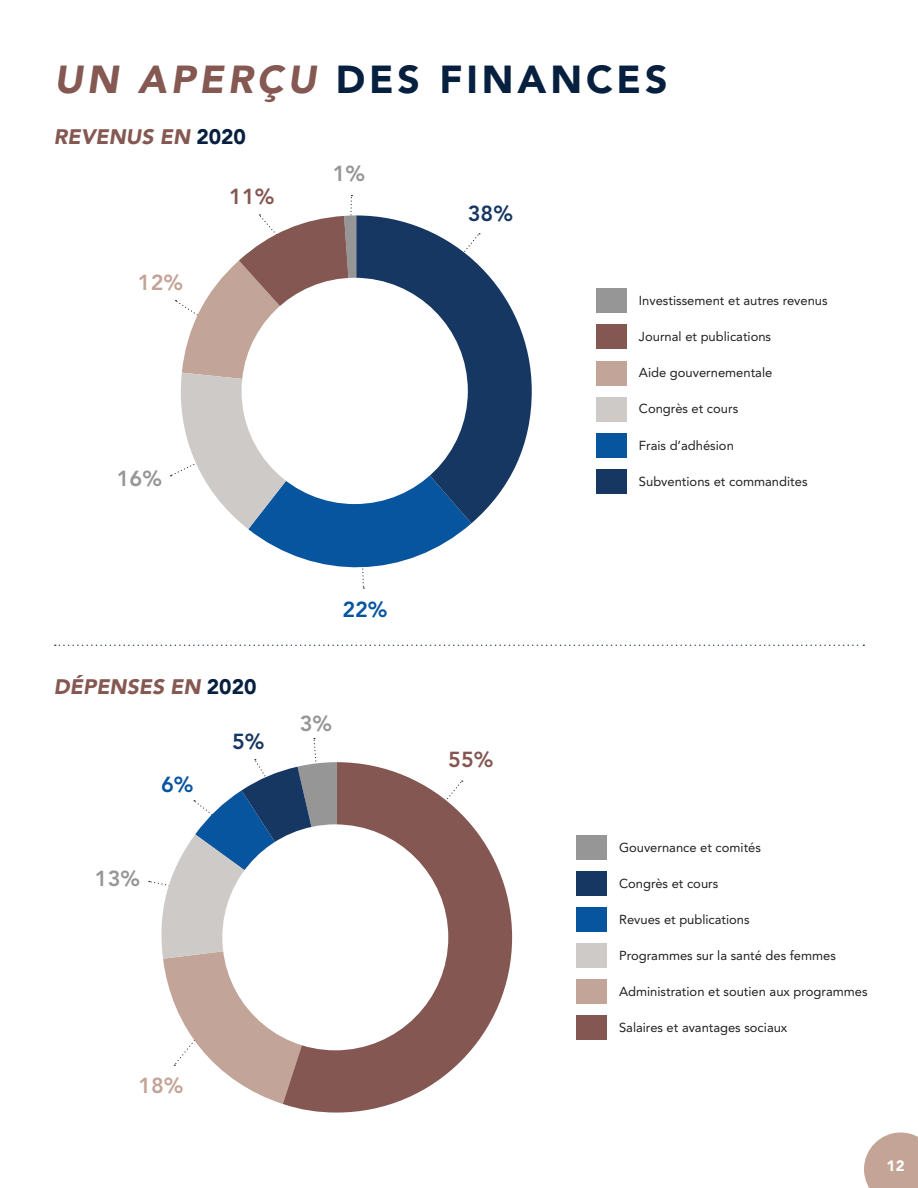
<style>
.page{position:relative;width:918px;height:1188px;background:#fff}
.page>*{position:absolute;margin:0;border:0;box-sizing:border-box;transform-origin:0 0}
.t1{font:900 39px "Avenir";letter-spacing:.1em;color:#082040}
.t2{font:800 21.6px "Avenir LT Std";color:#969696}
.t3{font:800 21.6px "Avenir LT Std";color:#c3a498}
.t4{font:800 21.6px "Avenir LT Std";color:#845752}
.t5{font:800 21.6px "Avenir LT Std";color:#173763}
.t6{font:800 21.6px "Avenir LT Std";color:#07549f}
.Main_Subhead_-_Av__B{font:italic 900 21px "Avenir";color:#855852}
.t7{font:900 15px "Avenir";color:#fff}
.t8{font:13.05px "Avenir LT Std";color:#231f20}
.t9{font:12.9px "Avenir LT Std";color:#231f20}
.s1{font-style:italic;color:#855852}
.s2{font-style:normal;color:#082040}
</style>
<div class="page">
<svg style="left:55px;top:645px;width:809px;height:1px"></svg>
<div style="left:596px;top:361px;width:30px;height:24px;background:#c3a498"></div>
<div style="left:596px;top:289px;width:30px;height:24px;background:#969696"></div>
<div style="left:596px;top:325px;width:30px;height:24px;background:#845752"></div>
<div style="left:596px;top:433px;width:30px;height:24px;background:#07549f"></div>
<div style="left:596px;top:397px;width:30px;height:24px;background:#cecac8"></div>
<svg style="left:170px;top:195px;width:302px;height:394px"></svg>
<div style="left:596px;top:469px;width:30px;height:24px;background:#173763"></div>
<svg style="left:356px;top:215px;width:176px;height:308px;fill:#173763"></svg>
<div style="left:242px;top:278px;width:226px;height:226px;background:#fff;border-radius:50%"></div>
<div style="left:577px;top:908px;width:30px;height:24px;background:#07549f"></div>
<div style="left:577px;top:980px;width:30px;height:24px;background:#c3a498"></div>
<div style="left:577px;top:944px;width:30px;height:24px;background:#cecac8"></div>
<div style="left:577px;top:835px;width:30px;height:24px;background:#969696"></div>
<div style="left:577px;top:872px;width:30px;height:24px;background:#173763"></div>
<svg style="left:149px;top:738px;width:168px;height:366px"></svg>
<div style="left:577px;top:1016px;width:30px;height:24px;background:#845752"></div>
<svg style="left:283px;top:762px;width:229px;height:351px;fill:#845752"></svg>
<div style="left:222px;top:824px;width:226px;height:226px;background:#fff;border-radius:50%"></div>
<svg style="left:864px;top:1133px;width:54px;height:55px;background:#caada2"></svg>
<p class="t1" style="left:54px;top:46px;width:615px"><span class="s1">UN APERÇU</span> DES FINANCES</p>
<p class="Main_Subhead_-_Av__B" style="left:54px;top:119px;width:194px">REVENUS EN <span class="s2">2020</span></p>
<h2 class="t3" style="left:138px;top:270px;width:47px">12%</h2>
<h2 class="t4" style="left:229px;top:184px;width:47px">11%</h2>
<h2 class="t2" style="left:333px;top:160px;width:34px">1%</h2>
<h2 class="t2" style="left:117px;top:465px;width:47px">16%</h2>
<h2 class="t5" style="left:468px;top:200px;width:47px">38%</h2>
<p class="t8" style="left:639px;top:293px;width:190px">Investissement et autres revenus</p>
<p class="t8" style="left:639px;top:329px;width:134px">Journal et publications</p>
<p class="t8" style="left:639px;top:365px;width:135px">Aide gouvernementale</p>
<p class="t8" style="left:639px;top:401px;width:101px">Congrès et cours</p>
<p class="t8" style="left:639px;top:437px;width:97px">Frais d’adhésion</p>
<p class="t8" style="left:639px;top:473px;width:170px">Subventions et commandites</p>
<p class="Main_Subhead_-_Av__B" style="left:54px;top:669px;width:204px">DÉPENSES EN <span class="s2">2020</span></p>
<h2 class="t6" style="left:161px;top:772px;width:34px">6%</h2>
<h2 class="t2" style="left:95px;top:866px;width:47px">13%</h2>
<h2 class="t5" style="left:232px;top:729px;width:34px">5%</h2>
<h2 class="t6" style="left:342px;top:597px;width:47px">22%</h2>
<h2 class="t2" style="left:300px;top:711px;width:34px">3%</h2>
<h2 class="t4" style="left:448px;top:747px;width:47px">55%</h2>
<h2 class="t3" style="left:138px;top:1073px;width:47px">18%</h2>
<p class="t9" style="left:619px;top:840px;width:143px">Gouvernance et comités</p>
<p class="t9" style="left:619px;top:876px;width:101px">Congrès et cours</p>
<p class="t9" style="left:619px;top:912px;width:132px">Revues et publications</p>
<p class="t9" style="left:619px;top:948px;width:218px">Programmes sur la santé des femmes</p>
<p class="t9" style="left:619px;top:984px;width:250px">Administration et soutien aux programmes</p>
<p class="t9" style="left:619px;top:1020px;width:170px">Salaires et avantages sociaux</p>
<p class="t7" style="left:886px;top:1153px;width:20px">12</p>
</div>
